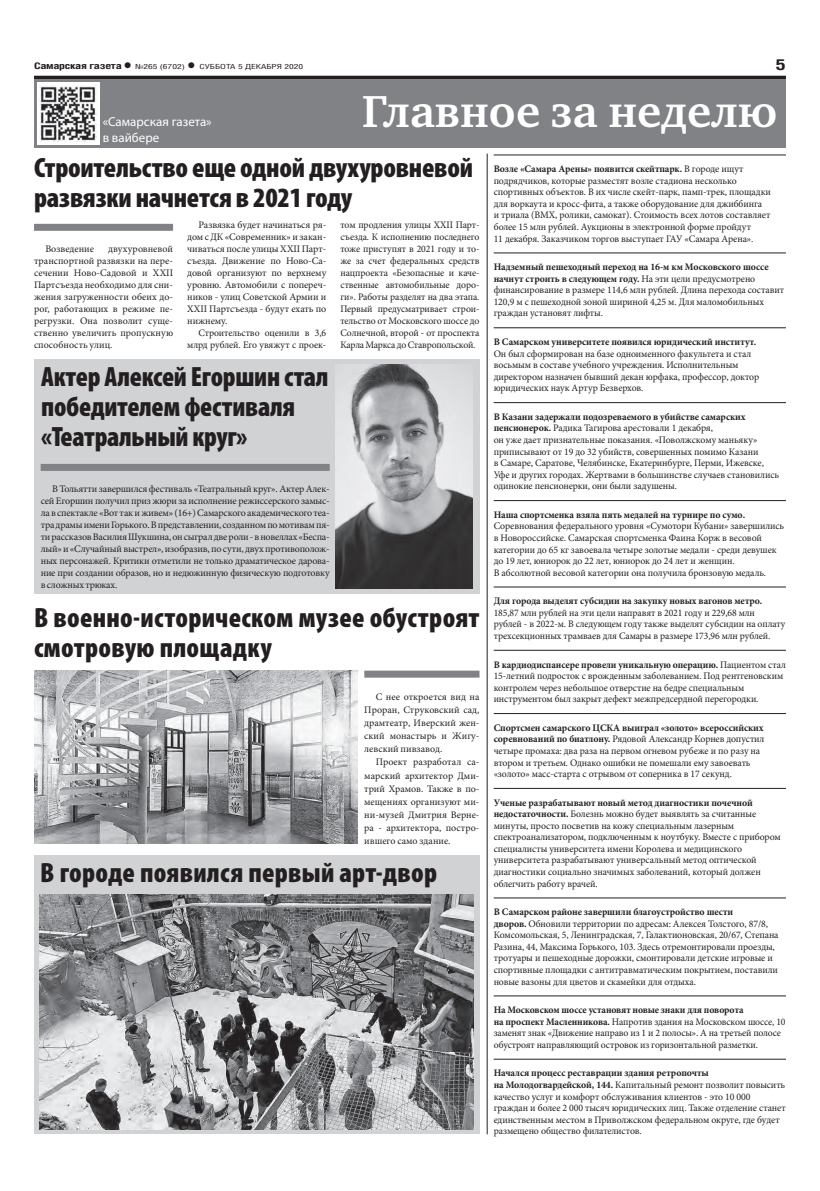
<style>
.page{position:relative;width:820px;height:1191px;background:#fff}
.page>*{position:absolute;margin:0;border:0;box-sizing:border-box;transform-origin:0 0}
.ЗАГОЛОВОК{font:700 46px "Charter C";color:#fff}
.допблок_подзаголовок{font:900 condensed 28px/30px "Myriad Pro";letter-spacing:-.01em;color:#231f20}
.допблок_подзаголовок-2{font:900 condensed 28px/30px "Myriad Pro";letter-spacing:.01em;color:#231f20}
.t1{font:700 15px "Helios Cond";color:#231f20;scale:1.4 1}
.КОЛОНТИТУЛ{font:13px/15.6px "Myriad Pro";color:#fff}
._5-СБ_2_колонки{font:10px/11.6px "Minion Pro";letter-spacing:-.01em;color:#231f20}
.ОСНОВНОЙ{font:10px/12px "Minion Pro";letter-spacing:-.005em;color:#231f20;text-align:justify}
.t2{font:700 9px "Helios Cond";letter-spacing:-.02em;color:#231f20;scale:1.4 1}
.t3{font:7px "Helios Cond";color:#231f20;scale:1.4 1}
.s1{font-size:16px}
.s2{font-weight:700;font-size:16px}
.s3{font-weight:700}
</style>
<div class="page">
<svg style="left:34px;top:76px;width:751px;height:4px;background:#3a3739"></svg>
<div style="left:34px;top:80px;width:751px;height:68px;background:#808285"></div>
<div style="left:37px;top:83px;width:63px;height:62px;background:#fff"></div>
<div style="left:34px;top:224px;width:139px;height:7px;background:#808285"></div>
<div style="left:34px;top:855px;width:445px;height:279px;background:#d1d2d4"></div>
<img style="left:40px;top:85px;width:56px;height:57px">
<hr style="left:486px;top:154px;width:1px;height:980px;background:#231f20">
<div style="left:364px;top:670px;width:115px;height:7px;background:#808285"></div>
<img style="left:34px;top:670px;width:323px;height:173px">
<img style="left:40px;top:894px;width:433px;height:235px">
<hr style="left:493px;top:155px;width:292px;height:1px;background:#231f20">
<hr style="left:493px;top:253px;width:292px;height:1px;background:#231f20">
<hr style="left:493px;top:327px;width:292px;height:1px;background:#231f20">
<hr style="left:493px;top:402px;width:292px;height:1px;background:#231f20">
<hr style="left:493px;top:500px;width:292px;height:1px;background:#231f20">
<hr style="left:493px;top:587px;width:292px;height:1px;background:#231f20">
<hr style="left:493px;top:650px;width:292px;height:1px;background:#231f20">
<hr style="left:493px;top:713px;width:292px;height:1px;background:#231f20">
<hr style="left:493px;top:788px;width:292px;height:1px;background:#231f20">
<hr style="left:493px;top:897px;width:292px;height:1px;background:#231f20">
<hr style="left:493px;top:995px;width:292px;height:1px;background:#231f20">
<hr style="left:493px;top:1059px;width:292px;height:1px;background:#231f20">
<div style="left:34px;top:359px;width:445px;height:235px;background:#d1d2d4"></div>
<div style="left:41px;top:464px;width:288px;height:7px;background:#808285"></div>
<img style="left:335px;top:365px;width:137px;height:223px">
<p class="t2" style="left:34px;top:61px;width:71px">Самарская газета<span class="s1">•</span></p>
<p class="t3" style="left:135px;top:63px;width:122px">№265 (6702) <span class="s2">•</span> СУББОТА 5 ДЕКАБРЯ 2020</p>
<p class="t1" style="left:775px;top:55px;width:9px">5</p>
<p class="КОЛОНТИТУЛ" style="left:103px;top:114px;width:110px">«Самарская газета» в вайбере</p>
<p class="ЗАГОЛОВОК" style="left:362px;top:86px;width:416px">Главное за неделю</p>
<p class="допблок_подзаголовок" style="left:34px;top:153px;width:440px">Строительство еще одной двухуровневой развязки начнется в 2021 году</p>
<p class="ОСНОВНОЙ" style="left:45px;top:243px;width:50px">Возведение</p>
<p class="ОСНОВНОЙ" style="left:34px;top:243px;width:140px;text-indent:74px">двухуровневой транспортной развязки на пере&shy;сечении Ново-Садовой и XXII Партсъезда необходимо для сни&shy;жения загруженности обеих до&shy;рог, работающих в режиме пе&shy;регрузки. Она позволит суще&shy;ственно увеличить пропускную способность улиц.</p>
<p class="ОСНОВНОЙ" style="left:187px;top:219px;width:140px;text-indent:11px">Развязка будет начинаться ря&shy;дом с ДК «Современник» и закан&shy;чиваться после улицы XXII Парт&shy;съезда. Движение по Ново-Са&shy;довой организуют по верхнему уровню. Автомобили с попереч&shy;ников - улиц Советской Армии и XXII Партсъезда - будут ехать по нижнему.</p>
<p class="ОСНОВНОЙ" style="left:187px;top:327px;width:140px;text-align:right">Строительство оценили в 3,6 млрд рублей. Его увяжут с проек-</p>
<p class="допблок_подзаголовок" style="left:41px;top:362px;width:289px">Актер Алексей Егоршин стал победителем фестиваля «Театральный круг»</p>
<p class="ОСНОВНОЙ" style="left:340px;top:219px;width:140px">том продления улицы XXII Парт&shy;съезда. К исполнению последнего тоже приступят в 2021 году и то&shy;же за счет федеральных средств нацпроекта «Безопасные и каче&shy;ственные автомобильные доро&shy;ги». Работы разделят на два этапа.<br>Первый предусматривает строи&shy;тельство от Московского шоссе до Солнечной, второй - от проспекта Карла Маркса до Ставропольской.</p>
<p class="ОСНОВНОЙ" style="left:41px;top:483px;width:290px;text-indent:11px">В Тольятти завершился фестиваль «Театральный круг». Актер Алек&shy;сей Егоршин получил приз жюри за исполнение режиссерского замыс&shy;ла в спектакле «Вот так и живем» (16+) Самарского академического теа&shy;тра драмы имени Горького. В представлении, созданном по мотивам пя&shy;ти рассказов Василия Шукшина, он сыграл две роли - в новеллах «Беспа&shy;лый» и «Случайный выстрел», изобразив, по сути, двух противополож&shy;ных персонажей. Критики отметили не только драматическое дарова&shy;ние при создании образов, но и недюжинную физическую подготовку в сложных трюках.</p>
<p class="допблок_подзаголовок-2" style="left:34px;top:603px;width:447px">В военно-историческом музее обустроят смотровую площадку</p>
<p class="ОСНОВНОЙ" style="left:364px;top:690px;width:117px;line-height:13.1px;text-indent:11px">С нее откроется вид на Проран, Струковский сад, драмтеатр, Иверский жен&shy;ский монастырь и Жигу&shy;левский пивзавод.</p>
<p class="ОСНОВНОЙ" style="left:364px;top:755px;width:117px;line-height:13.1px;text-indent:11px">Проект разработал са&shy;марский архитектор Дми&shy;трий Храмов. Также в по&shy;мещениях организуют ми&shy;ни-музей Дмитрия Верне&shy;ра - архитектора, постро&shy;ившего само здание.</p>
<p class="допблок_подзаголовок-2" style="left:40px;top:858px;width:398px">В городе появился первый арт-двор</p>
<p class="_5-СБ_2_колонки" style="left:493px;top:163px;width:278px"><span class="s3">Возле «Самара Арены» появится скейтпарк.</span> В городе ищут подрядчиков, которые разместят возле стадиона несколько спортивных объектов. В их числе скейт-парк, памп-трек, площадки для воркаута и кросс-фита, а также оборудование для джиббинга<br>и триала (BMX, ролики, самокат). Стоимость всех лотов составляет более 15 млн рублей. Аукционы в электронной форме пройдут<br>11 декабря. Заказчиком торгов выступает ГАУ «Самара Арена».</p>
<p class="_5-СБ_2_колонки" style="left:493px;top:261px;width:292px"><span class="s3">Надземный пешеходный переход на 16-м км Московского шоссе начнут строить в следующем году.</span> На эти цели предусмотрено финансирование в размере 114,6 млн рублей. Длина перехода составит 120,9 м с пешеходной зоной шириной 4,25 м. Для маломобильных граждан установят лифты.</p>
<p class="_5-СБ_2_колонки" style="left:493px;top:336px;width:267px"><span class="s3">В Самарском университете появился юридический институт.<br></span>Он был сформирован на базе одноименного факультета и стал восьмым в составе учебного учреждения. Исполнительным директором назначен бывший декан юрфака, профессор, доктор юридических наук Артур Безверхов.</p>
<p class="_5-СБ_2_колонки" style="left:493px;top:411px;width:287px"><span class="s3">В Казани задержали подозреваемого в убийстве самарских пенсионерок.</span> Радика Тагирова арестовали 1 декабря,<br>он уже дает признательные показания. «Поволжскому маньяку» приписывают от 19 до 32 убийств, совершенных помимо Казани<br>в Самаре, Саратове, Челябинске, Екатеринбурге, Перми, Ижевске, Уфе и других городах. Жертвами в большинстве случаев становились одинокие пенсионерки, они были задушены.</p>
<p class="_5-СБ_2_колонки" style="left:493px;top:509px;width:292px"><span class="s3">Наша спортсменка взяла пять медалей на турнире по сумо.<br></span>Соревнования федерального уровня «Сумотори Кубани» завершились в Новороссийске. Самарская спортсменка Фаина Корж в весовой категории до 65 кг завоевала четыре золотые медали - среди девушек до 19 лет, юниорок до 22 лет, юниорок до 24 лет и женщин.<br>В абсолютной весовой категории она получила бронзовую медаль.</p>
<p class="_5-СБ_2_колонки" style="left:493px;top:595px;width:293px"><span class="s3">Для города выделят субсидии на закупку новых вагонов метро.<br></span>185,87 млн рублей на эти цели направят в 2021 году и 229,68 млн рублей - в 2022-м. В следующем году также выделят субсидии на оплату трехсекционных трамваев для Самары в размере 173,96 млн рублей.</p>
<p class="_5-СБ_2_колонки" style="left:493px;top:658px;width:293px"><span class="s3">В кардиодиспансере провели уникальную операцию.</span> Пациентом стал 15-летний подросток с врожденным заболеванием. Под рентгеновским контролем через небольшое отверстие на бедре специальным инструментом был закрыт дефект межпредсердной перегородки.</p>
<p class="_5-СБ_2_колонки" style="left:493px;top:722px;width:272px"><span class="s3">Спортсмен самарского ЦСКА выиграл «золото» всероссийских соревнований по биатлону.</span> Рядовой Александр Корнев допустил четыре промаха: два раза на первом огневом рубеже и по разу на втором и третьем. Однако ошибки не помешали ему завоевать «золото» масс-старта с отрывом от соперника в 17 секунд.</p>
<p class="_5-СБ_2_колонки" style="left:493px;top:796px;width:288px"><span class="s3">Ученые разрабатывают новый метод диагностики почечной недостаточности.</span> Болезнь можно будет выявлять за считанные минуты, просто посветив на кожу специальным лазерным спектроанализатором, подключенным к ноутбуку. Вместе с прибором специалисты университета имени Королева и медицинского университета разрабатывают универсальный метод оптической диагностики социально значимых заболеваний, который должен облегчить работу врачей.</p>
<p class="_5-СБ_2_колонки" style="left:493px;top:906px;width:286px"><span class="s3">В Самарском районе завершили благоустройство шести<br>дворов.</span> Обновили территории по адресам: Алексея Толстого, 87/8, Комсомольская, 5, Ленинградская, 7, Галактионовская, 20/67, Степана Разина, 44, Максима Горького, 103. Здесь отремонтировали проезды, тротуары и пешеходные дорожки, смонтировали детские игровые и спортивные площадки с антитравматическим покрытием, поставили новые вазоны для цветов и скамейки для отдыха.</p>
<p class="_5-СБ_2_колонки" style="left:493px;top:1004px;width:293px"><span class="s3">На Московском шоссе установят новые знаки для поворота<br>на проспект Масленникова.</span> Напротив здания на Московском шоссе, 10 заменят знак «Движение направо из 1 и 2 полосы». А на третьей полосе обустроят направляющий островок из горизонтальной разметки.</p>
<p class="_5-СБ_2_колонки" style="left:493px;top:1067px;width:293px"><span class="s3">Начался процесс реставрации здания ретропочты<br>на Молодогвардейской, 144.</span> Капитальный ремонт позволит повысить качество услуг и комфорт обслуживания клиентов - это 10 000 граждан и более 2 000 тысяч юридических лиц. Также отделение станет единственным местом в Приволжском федеральном округе, где будет размещено общество филателистов.</p>
</div>
